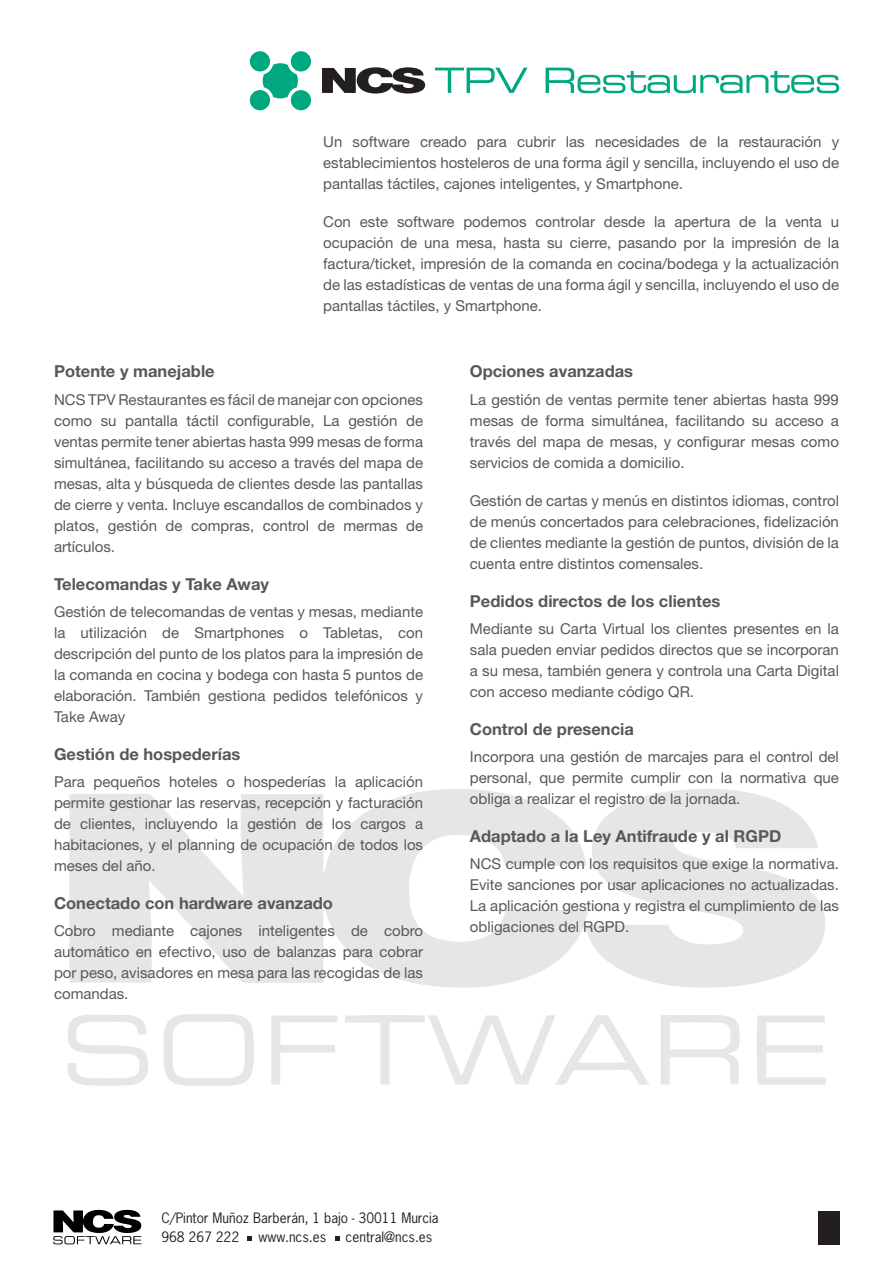
<style>
.page{position:relative;width:893px;height:1263px;background:#fff}
.page>*{position:absolute;margin:0;border:0;box-sizing:border-box;transform-origin:0 0}
.Subtitulo_texto{font:700 16.5px "Helvetica Neue LT Std";color:#57585a}
.Cuerpo_de_texto{font:15px/21px "Helvetica Neue LT Std";color:#57585a;text-align:justify}
.t1{font:13.5px/19.5px "News Gothic Std";color:#231f20}
</style>
<div class="page">
<svg style="left:69px;top:789px;width:517px;height:199px;fill:#e6e6e6"></svg>
<svg style="left:586px;top:789px;width:239px;height:199px;fill:#e6e6e6"></svg>
<svg style="left:757px;top:1015px;width:69px;height:70px"></svg>
<svg style="left:67px;top:1015px;width:81px;height:71px"></svg>
<svg style="left:164px;top:1014px;width:90px;height:72px"></svg>
<svg style="left:661px;top:1015px;width:79px;height:69px"></svg>
<svg style="left:271px;top:1015px;width:66px;height:69px"></svg>
<svg style="left:345px;top:1015px;width:304px;height:70px"></svg>
<svg style="left:53px;top:1210px;width:88px;height:34px"></svg>
<div style="left:818px;top:1210px;width:21px;height:34px;background:#231f20"></div>
<svg style="left:248px;top:1236px;width:4px;height:5px"></svg>
<svg style="left:335px;top:1236px;width:5px;height:5px"></svg>
<svg style="left:322px;top:67px;width:103px;height:27px"></svg>
<svg style="left:435px;top:68px;width:93px;height:25px"></svg>
<svg style="left:546px;top:68px;width:293px;height:25px"></svg>
<svg style="left:263px;top:63px;width:35px;height:35px"></svg>
<div style="left:250px;top:51px;width:20px;height:20px;background:#00a87f;border-radius:50%"></div>
<div style="left:291px;top:51px;width:20px;height:20px;background:#00a87f;border-radius:50%"></div>
<div style="left:250px;top:90px;width:20px;height:20px;background:#00a87f;border-radius:50%"></div>
<div style="left:291px;top:90px;width:20px;height:20px;background:#00a87f;border-radius:50%"></div>
<p class="Cuerpo_de_texto" style="left:323px;top:131px;width:518px">Un software creado para cubrir las necesidades de la restauración y establecimientos hosteleros de una forma ágil y sencilla, incluyendo el uso de pantallas táctiles, cajones inteligentes, y Smartphone.</p>
<p class="Cuerpo_de_texto" style="left:323px;top:211px;width:518px">Con este software podemos controlar desde la apertura de la venta u ocupación de una mesa, hasta su cierre, pasando por la impresión de la factura/ticket, impresión de la comanda en cocina/bodega y la actualización de las estadísticas de ventas de una forma ágil y sencilla, incluyendo el uso de pantallas táctiles, y Smartphone.</p>
<p class="Subtitulo_texto" style="left:54px;top:361px;width:162px">Potente y manejable</p>
<p class="Cuerpo_de_texto" style="left:54px;top:388px;width:371px">NCS TPV Restaurantes es fácil de manejar con opciones como su pantalla táctil configurable, La gestión de ventas permite tener abiertas hasta 999 mesas de forma simultánea, facilitando su acceso a través del mapa de mesas, alta y búsqueda de clientes desde las pantallas de cierre y venta. Incluye escandallos de combinados y platos, gestión de compras, control de mermas de artículos.</p>
<p class="Subtitulo_texto" style="left:54px;top:573px;width:217px">Telecomandas y Take Away</p>
<p class="Cuerpo_de_texto" style="left:54px;top:600px;width:371px">Gestión de telecomandas de ventas y mesas, mediante la utilización de Smartphones o Tabletas, con descripción del punto de los platos para la impresión de la comanda en cocina y bodega con hasta 5 puntos de elaboración. También gestiona pedidos telefónicos y Take Away</p>
<p class="Subtitulo_texto" style="left:54px;top:743px;width:188px">Gestión de hospederías</p>
<p class="Cuerpo_de_texto" style="left:54px;top:770px;width:371px">Para pequeños hoteles o hospederías la aplicación permite gestionar las reservas, recepción y facturación de clientes, incluyendo la gestión de los cargos a habitaciones, y el planning de ocupación de todos los meses del año.</p>
<p class="Subtitulo_texto" style="left:54px;top:892px;width:281px">Conectado con hardware avanzado</p>
<p class="Cuerpo_de_texto" style="left:54px;top:919px;width:371px">Cobro mediante cajones inteligentes de cobro automático en efectivo, uso de balanzas para cobrar por peso, avisadores en mesa para las recogidas de las comandas.</p>
<p class="Subtitulo_texto" style="left:470px;top:361px;width:165px">Opciones avanzadas</p>
<p class="Cuerpo_de_texto" style="left:470px;top:388px;width:371px">La gestión de ventas permite tener abiertas hasta 999 mesas de forma simultánea, facilitando su acceso a través del mapa de mesas, y configurar mesas como servicios de comida a domicilio.</p>
<p class="Cuerpo_de_texto" style="left:470px;top:489px;width:371px">Gestión de cartas y menús en distintos idiomas, control de menús concertados para celebraciones, fidelización de clientes mediante la gestión de puntos, división de la cuenta entre distintos comensales.</p>
<p class="Subtitulo_texto" style="left:470px;top:590px;width:252px">Pedidos directos de los clientes</p>
<p class="Cuerpo_de_texto" style="left:470px;top:617px;width:371px">Mediante su Carta Virtual los clientes presentes en la sala pueden enviar pedidos directos que se incorporan a su mesa, también genera y controla una Carta Digital con acceso mediante código QR.</p>
<p class="Subtitulo_texto" style="left:470px;top:718px;width:166px">Control de presencia</p>
<p class="Cuerpo_de_texto" style="left:470px;top:745px;width:371px">Incorpora una gestión de marcajes para el control del personal, que permite cumplir con la normativa que obliga a realizar el registro de la jornada.</p>
<p class="Subtitulo_texto" style="left:470px;top:825px;width:313px">Adaptado a la Ley Antifraude y al RGPD</p>
<p class="Cuerpo_de_texto" style="left:470px;top:852px;width:371px">NCS cumple con los requisitos que exige la normativa.<br>Evite sanciones por usar aplicaciones no actualizadas.<br>La aplicación gestiona y registra el cumplimiento de las obligaciones del RGPD.</p>
<p class="t1" style="left:161px;top:1208px;width:279px">C/Pintor Muñoz Barberán, 1 bajo - 30011 Murcia<br>968 267 222</p>
<p class="t1" style="left:259px;top:1227px;width:69px">www.ncs.es</p>
<p class="t1" style="left:346px;top:1227px;width:88px">central@ncs.es</p>
</div>
